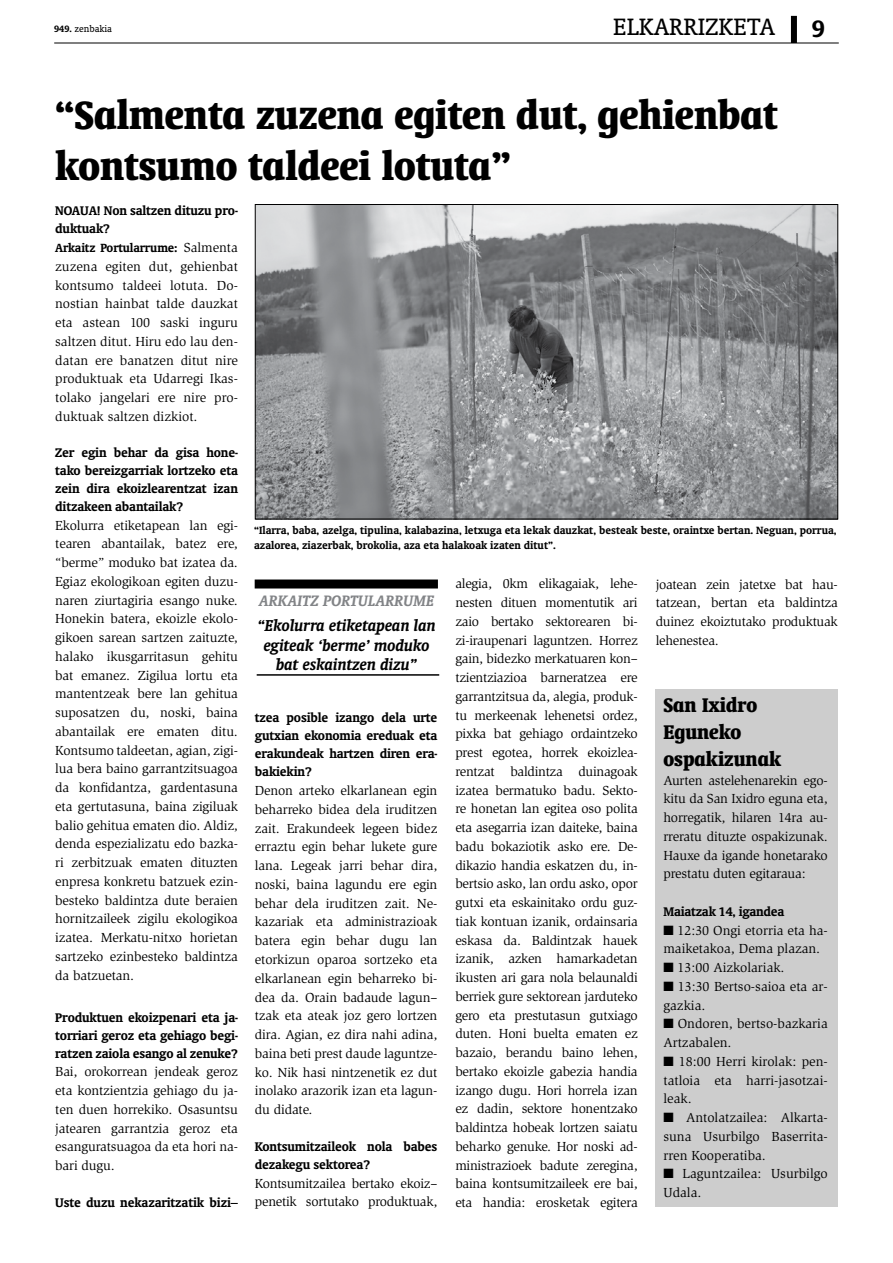
<style>
.page{position:relative;width:893px;height:1263px;background:#fff}
.page>*{position:absolute;margin:0;border:0;box-sizing:border-box;transform-origin:0 0}
.t1{font:700 condensed 45px/51px "Oranda BT";color:#000}
.t2{font:27px "Oranda BT";color:#000}
.t3{font:700 27px "Oranda BT";color:#000}
.t4{font:700 condensed 22.5px/27px "Oranda BT";color:#000}
.t5{font:italic 700 18px/19.5px "Oranda BT";color:#000;text-align:center}
.t6{font:italic 700 17.25px "Oranda BT";color:#828487}
.t7{font:700 14.25px/18px "Oranda BT";letter-spacing:-.01em;color:#000;text-align:justify}
.t8{font:13.5px/18.8px "Slimbach";letter-spacing:-.01em;color:#000;text-align:justify}
.t9{font:700 13.5px "Oranda BT";letter-spacing:-.01em;color:#000}
.t10{font:700 12px/14.4px "Oranda BT";color:#000}
.t11{font:10.5px "Oranda BT";color:#000}
.s1{font-weight:700}
.s2{font-family:"Slimbach";font-weight:400}
</style>
<div class="page">
<hr style="left:54px;top:43px;width:785px;height:1px;background:#000">
<div style="left:791px;top:16px;width:6px;height:27px;background:#000"></div>
<div style="left:255px;top:579px;width:183px;height:9px;background:#000"></div>
<hr style="left:257px;top:674px;width:182px;height:2px;background:#000">
<img style="left:257px;top:206px;width:579px;height:311px">
<div style="left:655px;top:689px;width:182px;height:518px;background:#cdcdcd"></div>
<p class="t11" style="left:54px;top:23px;width:59px"><span class="s1">949.</span> zenbakia</p>
<h2 class="t2" style="left:613px;top:12px;width:163px">ELKARRIZKETA</h2>
<h2 class="t2" style="left:656px;top:12px;width:119px">PIL-PILEAN</h2>
<h2 class="t3" style="left:812px;top:13px;width:15px">9</h2>
<h1 class="t1" style="left:55px;top:88px;width:724px">“Salmenta zuzena egiten dut, gehienbat kontsumo taldeei lotuta”</h1>
<p class="t7" style="left:55px;top:201px;width:184px">NOAUA! Non saltzen dituzu pro&shy;duktuak?</p>
<p class="t9" style="left:55px;top:240px;width:184px">Arkaitz Portularrume: <span class="s2">Salmenta</span></p>
<p class="t8" style="left:55px;top:257px;width:184px">zuzena egiten dut, gehienbat kontsumo taldeei lotuta. Do&shy;nostian hainbat talde dauzkat eta astean 100 saski inguru saltzen ditut. Hiru edo lau den&shy;datan ere banatzen ditut nire produktuak eta Udarregi Ikas&shy;tolako jangelari ere nire pro&shy;duktuak saltzen dizkiot.</p>
<p class="t7" style="left:55px;top:443px;width:184px">Zer egin behar da gisa hone&shy;tako bereizgarriak lortzeko eta zein dira ekoizlearentzat izan ditzakeen abantailak?</p>
<p class="t8" style="left:55px;top:516px;width:184px">Ekolurra etiketapean lan egi&shy;tearen abantailak, batez ere, “berme” moduko bat izatea da.<br>Egiaz ekologikoan egiten duzu&shy;naren ziurtagiria esango nuke.<br>Honekin batera, ekoizle ekolo&shy;gikoen sarean sartzen zaituzte, halako ikusgarritasun gehitu bat emanez. Zigilua lortu eta mantentzeak bere lan gehitua suposatzen du, noski, baina abantailak ere ematen ditu.<br>Kontsumo taldeetan, agian, zigi&shy;lua bera baino garrantzitsuagoa da konfidantza, gardentasuna eta gertutasuna, baina zigiluak balio gehitua ematen dio. Aldiz, denda espezializatu edo bazka&shy;ri zerbitzuak ematen dituzten enpresa konkretu batzuek ezin&shy;besteko baldintza dute beraien hornitzaileek zigilu ekologikoa izatea. Merkatu-nitxo horietan sartzeko ezinbesteko baldintza da batzuetan.</p>
<p class="t7" style="left:55px;top:1008px;width:184px">Produktuen ekoizpenari eta ja&shy;torriari geroz eta gehiago begi&shy;ratzen zaiola esango al zenuke?</p>
<p class="t8" style="left:55px;top:1062px;width:184px">Bai, orokorrean jendeak geroz eta kontzientzia gehiago du ja&shy;ten duen horrekiko. Osasuntsu jatearen garrantzia geroz eta esanguratsuagoa da eta hori na&shy;bari dugu.</p>
<p class="t7" style="left:55px;top:1193px;width:184px">Uste duzu nekazaritzatik bizi–</p>
<p class="t10" style="left:254px;top:523px;width:584px">“Ilarra, baba, azelga, tipulina, kalabazina, letxuga eta lekak dauzkat, besteak beste, oraintxe bertan. Neguan, porrua, azalorea, ziazerbak, brokolia, aza eta halakoak izaten ditut”.</p>
<p class="t8" style="left:455px;top:574px;width:184px">alegia, 0km elikagaiak, lehe&shy;nesten dituen momentutik ari zaio bertako sektorearen bi&shy;zi-iraupenari laguntzen. Horrez gain, bidezko merkatuaren kon– tzientziazioa barneratzea ere garrantzitsua da, alegia, produk&shy;tu merkeenak lehenetsi ordez, pixka bat gehiago ordaintzeko prest egotea, horrek ekoizlea&shy;rentzat baldintza duinagoak izatea bermatuko badu. Sekto&shy;re honetan lan egitea oso polita eta asegarria izan daiteke, baina badu bokaziotik asko ere. De&shy;dikazio handia eskatzen du, in&shy;bertsio asko, lan ordu asko, opor gutxi eta eskainitako ordu guz&shy;tiak kontuan izanik, ordainsaria eskasa da. Baldintzak hauek izanik, azken hamarkadetan ikusten ari gara nola belaunaldi berriek gure sektorean jarduteko gero eta prestutasun gutxiago duten. Honi buelta ematen ez bazaio, berandu baino lehen, bertako ekoizle gabezia handia izango dugu. Hori horrela izan ez dadin, sektore honentzako baldintza hobeak lortzen saiatu beharko genuke. Hor noski ad&shy;ministrazioek badute zeregina, baina kontsumitzaileek ere bai, eta handia: erosketak egitera</p>
<p class="t8" style="left:656px;top:575px;width:184px">joatean zein jatetxe bat hau&shy;tatzean, bertan eta baldintza duinez ekoiztutako produktuak lehenestea.</p>
<p class="t6" style="left:259px;top:590px;width:177px">ARKAITZ PORTULARRUME</p>
<h3 class="t5" style="left:258px;top:615px;width:180px">“Ekolurra etiketapean lan egiteak ‘berme’ moduko bat eskaintzen dizu”</h3>
<h3 class="t4" style="left:663px;top:691px;width:119px">San Ixidro<br>Eguneko ospakizunak</h3>
<p class="t8" style="left:663px;top:771px;width:166px">Aurten astelehenarekin ego&shy;kitu da San Ixidro eguna eta, horregatik, hilaren 14ra au&shy;rreratu dituzte ospakizunak.<br>Hauxe da igande honetarako prestatu duten egitaraua:</p>
<p class="t7" style="left:663px;top:902px;width:122px">Maiatzak 14, igandea</p>
<p class="t8" style="left:663px;top:921px;width:166px">■ 12:30 Ongi etorria eta ha&shy;maiketakoa, Dema plazan.</p>
<p class="t8" style="left:663px;top:958px;width:123px">■ 13:00 Aizkolariak.</p>
<p class="t8" style="left:663px;top:977px;width:166px">■ 13:30 Bertso-saioa eta ar&shy;gazkia.</p>
<p class="t8" style="left:663px;top:1014px;width:166px">■ Ondoren, bertso-bazkaria<br>Artzabalen.</p>
<p class="t8" style="left:663px;top:1052px;width:166px">■ 18:00 Herri kirolak: pen&shy;tatloia eta harri-jasotzai&shy;leak.</p>
<p class="t8" style="left:663px;top:1108px;width:166px">■ Antolatzailea: Alkarta&shy;suna Usurbilgo Baserrita&shy;rren Kooperatiba.</p>
<p class="t8" style="left:663px;top:1164px;width:166px">■ Laguntzailea: Usurbilgo<br>Udala.</p>
<p class="t7" style="left:255px;top:709px;width:184px">tzea posible izango dela urte gutxian ekonomia ereduak eta erakundeak hartzen diren era&shy;bakiekin?</p>
<p class="t8" style="left:255px;top:781px;width:184px">Denon arteko elkarlanean egin beharreko bidea dela iruditzen zait. Erakundeek legeen bidez erraztu egin behar lukete gure lana. Legeak jarri behar dira, noski, baina lagundu ere egin behar dela iruditzen zait. Ne&shy;kazariak eta administrazioak batera egin behar dugu lan etorkizun oparoa sortzeko eta elkarlanean egin beharreko bi&shy;dea da. Orain badaude lagun– tzak eta ateak joz gero lortzen dira. Agian, ez dira nahi adina, baina beti prest daude laguntze&shy;ko. Nik hasi nintzenetik ez dut inolako arazorik izan eta lagun&shy;du didate.</p>
<p class="t7" style="left:255px;top:1137px;width:184px">Kontsumitzaileok nola babes dezakegu sektorea?</p>
<p class="t8" style="left:255px;top:1174px;width:184px">Kontsumitzailea bertako ekoiz– penetik sortutako produktuak,</p>
</div>
